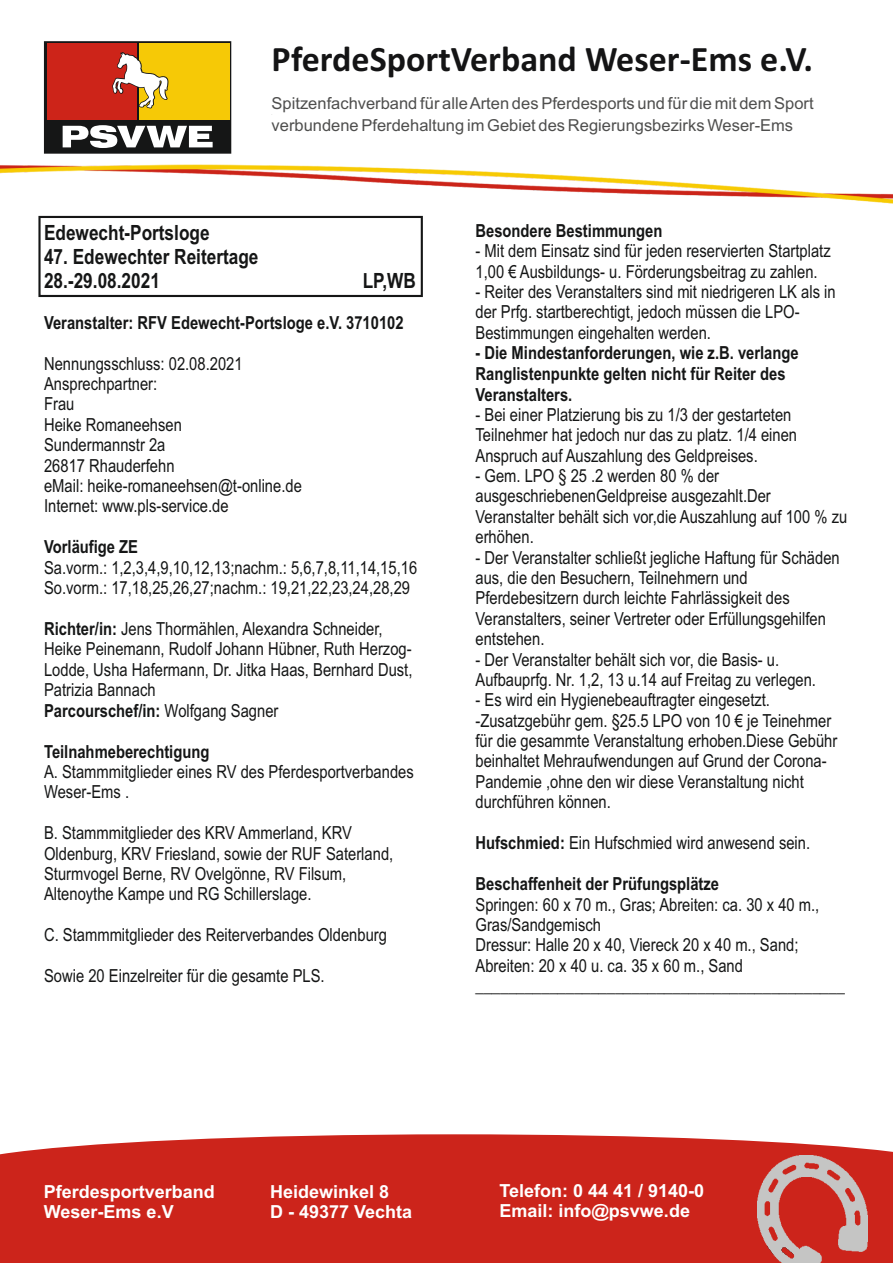
<style>
.page{position:relative;width:893px;height:1263px;background:#fff}
.page>*{position:absolute;margin:0;border:0;box-sizing:border-box;transform-origin:0 0}
.t1{font:700 36px "Calibri";color:#141415}
.t2{font:700 21px/24px "Arial Narrow";color:#151616}
.t3{font:18px/20.4px "Arial Narrow";color:#151616}
.t4{font:700 18px/20.5px "Arial Narrow";color:#151616}
.t5{font:700 18px/20.1px "Arial";color:#fff}
.t6{font:16.5px/21.8px "Arial";color:#4e4e4d}
.s1{font-weight:700}
</style>
<div class="page">
<div style="left:0;top:1167px;width:893px;height:96px;background:#cc241b"></div>
<svg style="left:0;top:1134px;width:893px;height:66px;fill:#cc241b"></svg>
<svg style="left:44px;top:41px;width:187px;height:107px;background:#bb7837"></svg>
<img style="left:1px;top:148px;width:892px;height:56px">
<img style="left:758px;top:1156px;width:110px;height:107px">
<div style="left:38px;top:216px;width:385px;height:81px;border:2px solid #151616"></div>
<h1 class="t1" style="left:272px;top:44px;width:543px">PferdeSportVerband Weser-Ems e.V.</h1>
<p class="t6" style="left:272px;top:94px;width:544px">Spitzenfachverband für alle Arten des Pferdesports und für die mit dem Sport verbundene Pferdehaltung im Gebiet des Regierungsbezirks Weser-Ems</p>
<p class="t2" style="left:44px;top:222px;width:167px">Edewecht-Portsloge</p>
<p class="t2" style="left:44px;top:246px;width:216px">47. Edewechter Reitertage<br>28.-29.08.2021</p>
<p class="t2" style="left:363px;top:270px;width:55px">LP,WB</p>
<p class="t4" style="left:44px;top:314px;width:361px">Veranstalter: RFV Edewecht-Portsloge e.V. 3710102</p>
<p class="t3" style="left:44px;top:355px;width:259px">Nennungsschluss: 02.08.2021<br>Ansprechpartner:<br>Frau<br>Heike Romaneehsen<br>Sundermannstr 2a<br>26817 Rhauderfehn<br>eMail: heike-romaneehsen@t-online.de<br>Internet: www.pls-service.de</p>
<p class="t4" style="left:44px;top:538px;width:96px">Vorläufige ZE</p>
<p class="t3" style="left:44px;top:559px;width:375px">Sa.vorm.: 1,2,3,4,9,10,12,13;nachm.: 5,6,7,8,11,14,15,16<br>So.vorm.: 17,18,25,26,27;nachm.: 19,21,22,23,24,28,29</p>
<p class="t3" style="left:44px;top:620px;width:370px"><span class="s1">Richter/in:</span> Jens Thormählen, Alexandra Schneider, Heike Peinemann, Rudolf Johann Hübner, Ruth Herzog-Lodde, Usha Hafermann, Dr. Jitka Haas, Bernhard Dust, Patrizia Bannach<br><span class="s1">Parcourschef/in:</span> Wolfgang Sagner</p>
<p class="t4" style="left:44px;top:743px;width:167px">Teilnahmeberechtigung</p>
<p class="t3" style="left:44px;top:763px;width:371px">A. Stammmitglieder eines RV des Pferdesportverbandes<br>Weser-Ems .</p>
<p class="t3" style="left:44px;top:824px;width:351px">B. Stammmitglieder des KRV Ammerland, KRV Oldenburg, KRV Friesland, sowie der RUF Saterland, Sturmvogel Berne, RV Ovelgönne, RV Filsum, Altenoythe Kampe und RG Schillerslage.</p>
<p class="t3" style="left:44px;top:926px;width:344px">C. Stammmitglieder des Reiterverbandes Oldenburg</p>
<p class="t3" style="left:44px;top:967px;width:282px">Sowie 20 Einzelreiter für die gesamte PLS.</p>
<p class="t4" style="left:475px;top:222px;width:189px">Besondere Bestimmungen</p>
<p class="t3" style="left:475px;top:242px;width:357px">- Mit dem Einsatz sind für jeden reservierten Startplatz<br>1,00 € Ausbildungs- u. Förderungsbeitrag zu zahlen.</p>
<p class="t3" style="left:475px;top:283px;width:362px">- Reiter des Veranstalters sind mit niedrigeren LK als in der Prfg. startberechtigt, jedoch müssen die LPO-<br>Bestimmungen eingehalten werden.</p>
<p class="t4" style="left:475px;top:344px;width:325px">- Die Mindestanforderungen, wie z.B. verlange<br>Ranglistenpunkte gelten nicht für Reiter des<br>Veranstalters.</p>
<p class="t3" style="left:475px;top:406px;width:323px">- Bei einer Platzierung bis zu 1/3 der gestarteten<br>Teilnehmer hat jedoch nur das zu platz. 1/4 einen<br>Anspruch auf Auszahlung des Geldpreises.</p>
<p class="t3" style="left:475px;top:467px;width:373px">- Gem. LPO § 25 .2 werden 80 % der ausgeschriebenenGeldpreise ausgezahlt.Der Veranstalter behält sich vor,die Auszahlung auf 100 % zu erhöhen.</p>
<p class="t3" style="left:475px;top:549px;width:366px">- Der Veranstalter schließt jegliche Haftung für Schäden aus, die den Besuchern, Teilnehmern und Pferdebesitzern durch leichte Fahrlässigkeit des Veranstalters, seiner Vertreter oder Erfüllungsgehilfen entstehen.</p>
<p class="t3" style="left:475px;top:651px;width:342px">- Der Veranstalter behält sich vor, die Basis- u.<br>Aufbauprfg. Nr. 1,2, 13 u.14 auf Freitag zu verlegen.</p>
<p class="t3" style="left:475px;top:691px;width:363px">- Es wird ein Hygienebeauftragter eingesetzt. -Zusatzgebühr gem. §25.5 LPO von 10 € je Teinehmer für die gesammte Veranstaltung erhoben.Diese Gebühr beinhaltet Mehraufwendungen auf Grund der Corona-Pandemie ,ohne den wir diese Veranstaltung nicht durchführen können.</p>
<p class="t3" style="left:475px;top:834px;width:336px"><span class="s1">Hufschmied:</span> Ein Hufschmied wird anwesend sein.</p>
<p class="t4" style="left:475px;top:875px;width:245px">Beschaffenheit der Prüfungsplätze</p>
<p class="t3" style="left:475px;top:896px;width:371px">Springen: 60 x 70 m., Gras; Abreiten: ca. 30 x 40 m., Gras/Sandgemisch<br>Dressur: Halle 20 x 40, Viereck 20 x 40 m., Sand; Abreiten: 20 x 40 u. ca. 35 x 60 m., Sand _____________________________________________</p>
<p class="t5" style="left:44px;top:1183px;width:173px">Pferdesportverband<br>Weser-Ems e.V</p>
<p class="t5" style="left:270px;top:1183px;width:144px">Heidewinkel 8<br>D - 49377 Vechta</p>
<p class="t5" style="left:499px;top:1182px;width:206px">Telefon: 0 44 41 / 9140-0<br>Email: info@psvwe.de</p>
</div>
